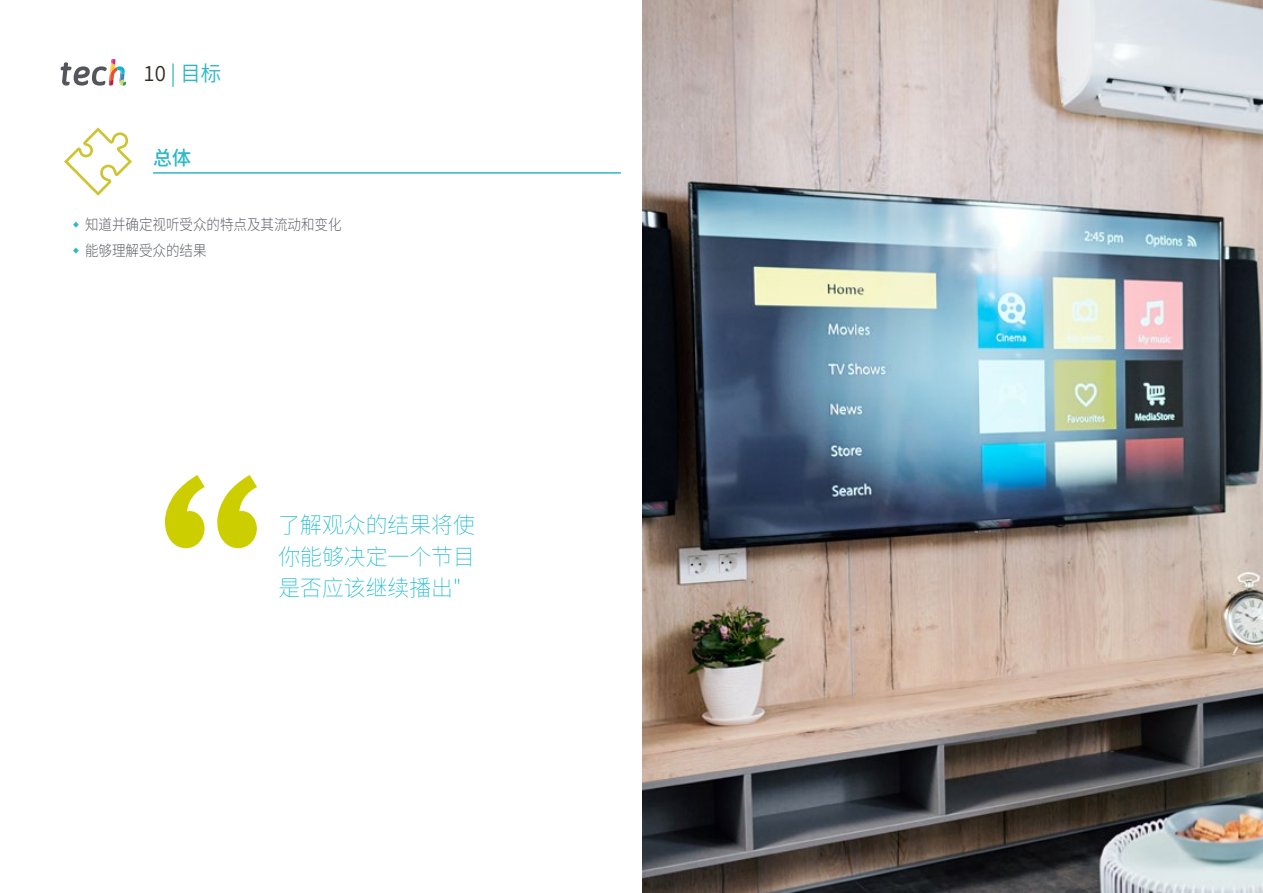
<style>
.page{position:relative;width:1263px;height:893px;background:#fff}
.page>*{position:absolute;margin:0;border:0;box-sizing:border-box;transform-origin:0 0}
.t1{font:200 22.5px/31.5px "Source Han Sans CN";color:#0fb6cf;text-align:justify}
.t2{font:21px "Source Han Sans CN";color:#2db8c5}
.t3{font:500 19.5px "Source Han Sans CN";color:#2db8c5}
.t4{font:300 15px/26.7px "Source Han Sans CN";color:#61646a;scale:.9 1}
.s1{color:#312e20}
</style>
<div class="page">
<hr style="left:153px;top:173px;width:468px;height:1px;background:#2db8c5">
<svg style="left:64px;top:127px;width:68px;height:69px"></svg>
<img style="left:642px;top:0;width:621px;height:893px">
<svg style="left:61px;top:59px;width:65px;height:27px"></svg>
<svg style="left:165px;top:475px;width:92px;height:73px"></svg>
<h2 class="t2" style="left:144px;top:61px;width:79px"><span class="s1">10</span> | 目标</h2>
<h3 class="t3" style="left:153px;top:147px;width:39px">总体</h3>
<p class="t4" style="left:85px;top:211px;width:287px">知道并确定视听受众的特点及其流动和变化能够理解受众的结果</p>
<h1 class="t1" style="left:278px;top:510px;width:198px">了解观众的结果将使你能够决定一个节目是否应该继续播出"</h1>
</div>
